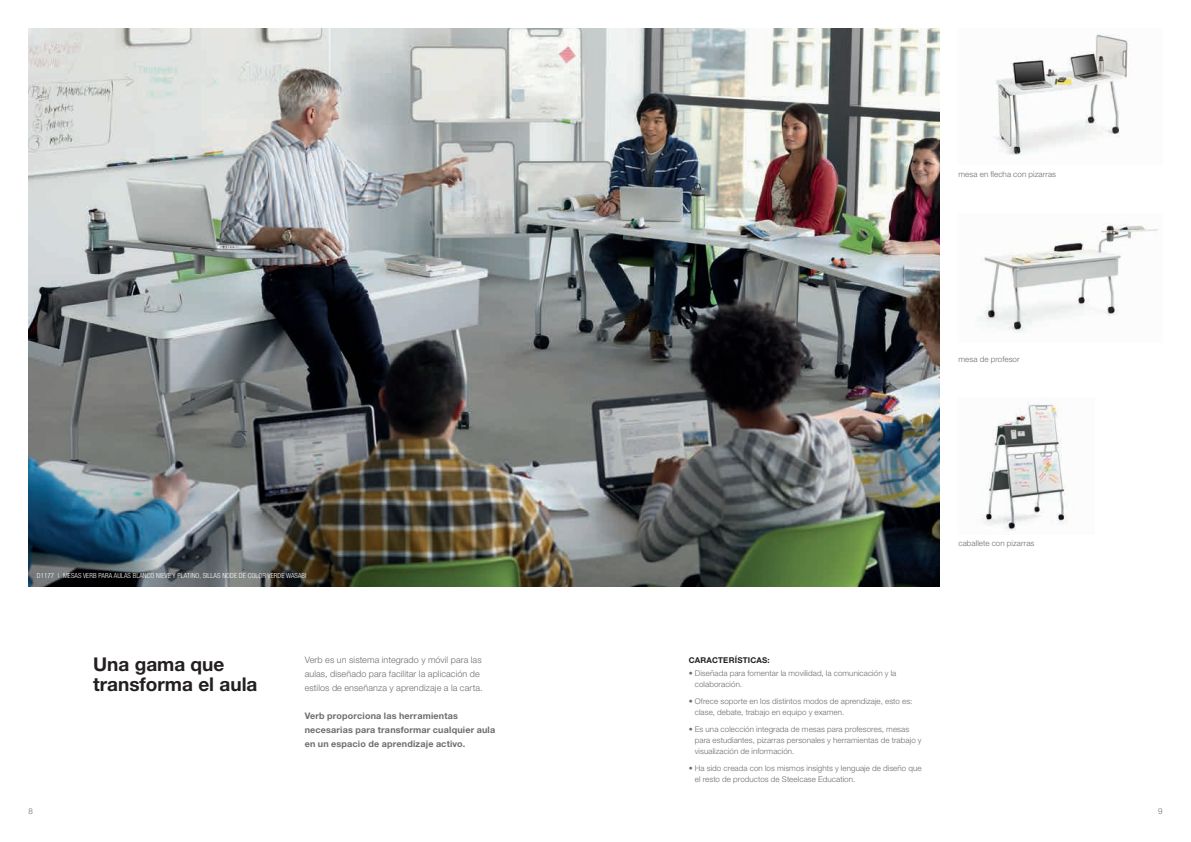
<style>
.page{position:relative;width:1191px;height:842px;background:#fff}
.page>*{position:absolute;margin:0;border:0;box-sizing:border-box;transform-origin:0 0}
.t1{font:700 19px/20px "Helvetica Neue LT Pro";color:#231f20}
.t2{font:300 9px/14px "Helvetica Neue LT Pro";letter-spacing:.01em;color:#6c6d70}
.t3{font:700 9px/14px "Helvetica Neue LT Pro";letter-spacing:.02em;color:#6c6d70}
.t4{font:300 8px/11px "Helvetica Neue LT Pro";letter-spacing:.01em;color:#6c6d70}
.t5{font:700 8px "Helvetica Neue LT Pro";letter-spacing:.025em;color:#231f20}
.t6{font:300 condensed 7px "Helvetica Neue LT Pro";letter-spacing:.01em;color:#fff}
</style>
<div class="page">
<img style="left:995px;top:34px;width:135px;height:121px">
<img style="left:981px;top:223px;width:177px;height:110px">
<img style="left:981px;top:403px;width:87px;height:128px">
<img style="left:28px;top:28px;width:911px;height:559px">
<p class="t4" style="left:958px;top:169px;width:99px">mesa en flecha con pizarras</p>
<p class="t4" style="left:958px;top:353px;width:63px">mesa de profesor</p>
<p class="t6" style="left:37px;top:572px;width:271px">D1177 | MESAS VERB PARA AULAS BLANCO NIEVE Y PLATINO, SILLAS NODE DE COLOR VERDE WASABI</p>
<h1 class="t1" style="left:93px;top:653px;width:166px">Una gama que transforma el aula</h1>
<p class="t2" style="left:305px;top:653px;width:179px">Verb es un sistema integrado y móvil para las aulas, diseñado para facilitar la aplicación de estilos de enseñanza y aprendizaje a la carta.</p>
<p class="t3" style="left:305px;top:708px;width:192px">Verb proporciona las herramientas necesarias para transformar cualquier aula en un espacio de aprendizaje activo.</p>
<p class="t4" style="left:958px;top:538px;width:78px">caballete con pizarras</p>
<p class="t5" style="left:688px;top:655px;width:83px">CARACTERÍSTICAS:</p>
<p class="t4" style="left:695px;top:668px;width:203px;text-indent:-6px">• Diseñada para fomentar la movilidad, la comunicación y la colaboración.</p>
<p class="t4" style="left:695px;top:696px;width:219px;text-indent:-6px">• Ofrece soporte en los distintos modos de aprendizaje, esto es: clase, debate, trabajo en equipo y examen.</p>
<p class="t4" style="left:695px;top:723px;width:228px;text-indent:-6px">• Es una colección integrada de mesas para profesores, mesas para estudiantes, pizarras personales y herramientas de trabajo y visualización de información.</p>
<p class="t4" style="left:695px;top:762px;width:228px;text-indent:-6px">• Ha sido creada con los mismos insights y lenguaje de diseño que el resto de productos de Steelcase Education.</p>
<p class="t4" style="left:28px;top:805px;width:6px">8</p>
<p class="t4" style="left:1158px;top:805px;width:6px">9</p>
</div>
